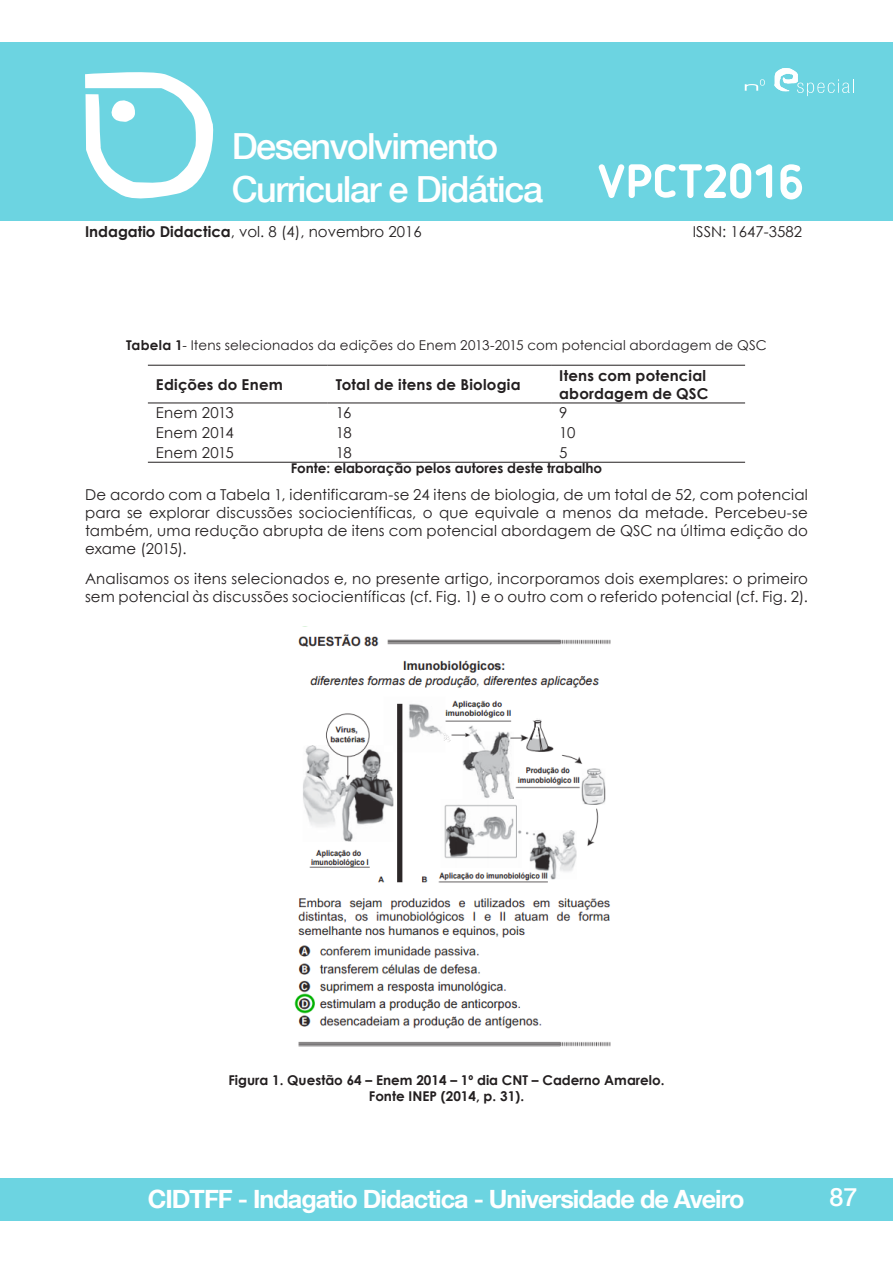
<style>
.page{position:relative;width:893px;height:1263px;background:#fff}
.page>*{position:absolute;margin:0;border:0;box-sizing:border-box;transform-origin:0 0}
.t1{font:500 36px/43.2px "Helvetica Neue LT Com";letter-spacing:-.04em;color:#fff}
.t2{font:700 25.2px "Helvetica Neue LT Com";letter-spacing:-.04em;color:#fff}
.t3{font:500 25.2px "Helvetica Neue LT Com";color:#fff}
.paragrafos{font:15px/18px "Century Gothic";letter-spacing:.01em;color:#231f20;text-align:justify}
.texto_de_tabela{font:700 15px/18px "Century Gothic";letter-spacing:.01em;color:#231f20}
.texto_de_tabela-2{font:15px "Century Gothic";letter-spacing:.01em;color:#231f20}
.LEGENDA{font:700 13.5px "Century Gothic";color:#231f20}
.titulo_de_tabela{font:13.5px "Century Gothic";letter-spacing:.015em;color:#231f20}
.s1{font-weight:700}
</style>
<div class="page">
<div style="left:0;top:1178px;width:893px;height:42px;background:#6cd4e1"></div>
<div style="left:0;top:43px;width:893px;height:178px;background:#6cd4e1"></div>
<svg style="left:774px;top:68px;width:80px;height:28px"></svg>
<svg style="left:745px;top:79px;width:20px;height:12px"></svg>
<svg style="left:85px;top:72px;width:129px;height:127px"></svg>
<svg style="left:780px;top:164px;width:22px;height:35px"></svg>
<svg style="left:599px;top:163px;width:173px;height:35px"></svg>
<svg style="left:148px;top:461px;width:597px;height:1px"></svg>
<hr style="left:148px;top:365px;width:180px;height:1px;background:#231f20">
<hr style="left:328px;top:365px;width:223px;height:1px;background:#231f20">
<hr style="left:551px;top:365px;width:194px;height:1px;background:#231f20">
<hr style="left:148px;top:403px;width:180px;height:1px;background:#231f20">
<hr style="left:328px;top:403px;width:223px;height:1px;background:#231f20">
<hr style="left:551px;top:403px;width:194px;height:1px;background:#231f20">
<hr style="left:148px;top:462px;width:180px;height:1px;background:#231f20">
<hr style="left:328px;top:462px;width:223px;height:1px;background:#231f20">
<hr style="left:551px;top:462px;width:194px;height:1px;background:#231f20">
<img style="left:294px;top:626px;width:317px;height:421px">
<h1 class="t1" style="left:232px;top:124px;width:313px">Desenvolvimento<br>Curricular e Didática</h1>
<p class="paragrafos" style="left:85px;top:222px;width:338px"><span class="s1">Indagatio Didactica</span>, vol. 8 (4), novembro 2016</p>
<p class="paragrafos" style="left:693px;top:222px;width:111px">ISSN: 1647-3582</p>
<p class="titulo_de_tabela" style="left:126px;top:336px;width:642px"><span class="s1">Tabela 1</span>- Itens selecionados da edições do Enem 2013-2015 com potencial abordagem de QSC</p>
<p class="texto_de_tabela" style="left:156px;top:375px;width:128px">Edições do Enem</p>
<p class="texto_de_tabela" style="left:336px;top:375px;width:186px">Total de itens de Biologia</p>
<p class="texto_de_tabela" style="left:559px;top:366px;width:151px">Itens com potencial abordagem de QSC</p>
<p class="texto_de_tabela-2" style="left:156px;top:403px;width:79px">Enem 2013</p>
<p class="texto_de_tabela-2" style="left:336px;top:403px;width:17px">16</p>
<p class="texto_de_tabela-2" style="left:559px;top:403px;width:10px">9</p>
<p class="texto_de_tabela-2" style="left:156px;top:422px;width:79px">Enem 2014</p>
<p class="texto_de_tabela-2" style="left:336px;top:422px;width:18px">18</p>
<p class="texto_de_tabela-2" style="left:559px;top:422px;width:18px">10</p>
<p class="texto_de_tabela-2" style="left:156px;top:442px;width:79px">Enem 2015</p>
<p class="texto_de_tabela-2" style="left:336px;top:442px;width:18px">18</p>
<p class="texto_de_tabela-2" style="left:559px;top:442px;width:10px">5</p>
<p class="LEGENDA" style="left:291px;top:458px;width:313px">Fonte: elaboração pelos autores deste trabalho</p>
<p class="paragrafos" style="left:85px;top:485px;width:724px">De acordo com a Tabela 1, identificaram-se 24 itens de biologia, de um total de 52, com potencial para se explorar discussões sociocientíficas, o que equivale a menos da metade. Percebeu-se também, uma redução abrupta de itens com potencial abordagem de QSC na última edição do exame (2015).</p>
<p class="paragrafos" style="left:85px;top:570px;width:724px">Analisamos os itens selecionados e, no presente artigo, incorporamos dois exemplares: o primeiro sem potencial às discussões sociocientíficas (cf. Fig. 1) e o outro com o referido potencial (cf. Fig. 2).</p>
<p class="LEGENDA" style="left:228px;top:1069px;width:438px">Figura 1. Questão 64 – Enem 2014 – 1º dia CNT – Caderno Amarelo.</p>
<p class="LEGENDA" style="left:369px;top:1086px;width:157px">Fonte INEP (2014, p. 31).</p>
<h2 class="t2" style="left:148px;top:1183px;width:598px">CIDTFF - Indagatio Didactica - Universidade de Aveiro</h2>
<h2 class="t3" style="left:829px;top:1181px;width:30px">87</h2>
</div>
